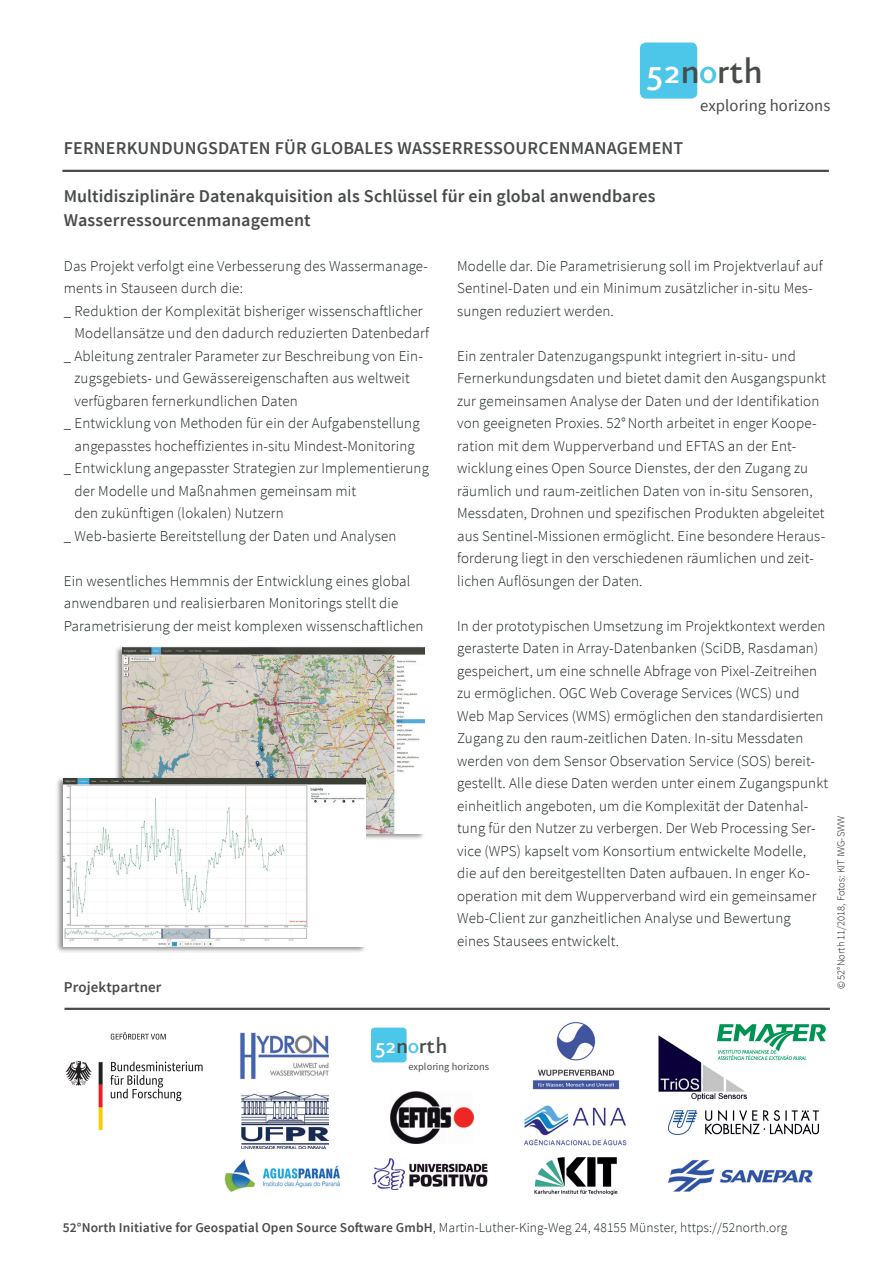
<style>
.page{position:relative;width:893px;height:1263px;background:#fff}
.page>*{position:absolute;margin:0;border:0;box-sizing:border-box;transform-origin:0 0}
.t1{font:500 40.05px "Eureka Sans";color:#484c48}
.t2{font:500 24.9px "Eureka Sans";color:#484c48}
.t3{font:600 18px/24px "Source Sans Pro";letter-spacing:.01em;color:#484c48}
.t4{font:16.65px "Source Sans Pro";letter-spacing:.005em;color:#484c48}
.t5{font:300 15px/22.5px "Source Sans Pro";letter-spacing:.01em;color:#17211b}
.t6{font:600 15px "Source Sans Pro";color:#484c48}
.t7{font:300 13.5px "Source Sans Pro";letter-spacing:.01em;color:#17211b}
.t8{font:300 10.5px "Source Sans Pro";color:#17211b}
.t9{font:10.35px "Source Sans Pro";letter-spacing:.005em;color:#484c48}
.s1{color:#fff}
.s2{color:#4dc7e9}
.s3{font-weight:600;color:#484c48}
</style>
<div class="page">
<div style="left:640px;top:43px;width:57px;height:56px;background:#4dc7e9;border-radius:6px"></div>
<hr style="left:62px;top:170px;width:767px;height:2px;background:#484c48">
<hr style="left:65px;top:1008px;width:765px;height:2px;background:#484c48">
<img style="left:390px;top:1092px;width:84px;height:51px">
<div style="left:371px;top:1027px;width:36px;height:35px;background:#4dc7e9;border-radius:4px"></div>
<div style="left:114px;top:645px;width:311px;height:195px;background:#484c48;opacity:.6"></div>
<img style="left:122px;top:647px;width:302px;height:187px">
<div style="left:56px;top:776px;width:311px;height:177px;background:#484c48;opacity:.6"></div>
<img style="left:64px;top:778px;width:302px;height:168px">
<img style="left:241px;top:1092px;width:87px;height:57px">
<svg style="left:110px;top:1061px;width:93px;height:40px"></svg>
<svg style="left:65px;top:1061px;width:27px;height:25px"></svg>
<svg style="left:99px;top:1062px;width:4px;height:68px"></svg>
<svg style="left:111px;top:1032px;width:55px;height:7px"></svg>
<img style="left:240px;top:1033px;width:89px;height:47px">
<img style="left:535px;top:1157px;width:82px;height:39px">
<img style="left:224px;top:1159px;width:116px;height:33px">
<img style="left:524px;top:1105px;width:103px;height:41px">
<img style="left:669px;top:1110px;width:149px;height:24px">
<img style="left:372px;top:1158px;width:115px;height:32px">
<img style="left:658px;top:1035px;width:104px;height:66px">
<img style="left:717px;top:1025px;width:109px;height:34px">
<img style="left:532px;top:1022px;width:88px;height:68px">
<img style="left:720px;top:1169px;width:93px;height:14px">
<img style="left:668px;top:1160px;width:47px;height:32px">
<h1 class="t1" style="left:646px;top:52px;width:119px"><span class="s1">52</span>n<span class="s2">o</span>rth</h1>
<p class="t3" style="left:64px;top:136px;width:621px">Fernerkundungsdaten für globales Wasserressourcenmanagem ent</p>
<p class="t3" style="left:64px;top:184px;width:593px">Multidisziplinäre Datenakquisition als Schlüssel für ein global anwendbares<br>Wasserressourcenmanagement</p>
<p class="t4" style="left:700px;top:95px;width:132px">exploring horizons</p>
<p class="t5" style="left:64px;top:254px;width:366px">Das Projekt verfolgt eine Verbesserung des Wassermanage-</p>
<p class="t5" style="left:64px;top:277px;width:181px">ments in Stauseen durch die:</p>
<p class="t5" style="left:64px;top:299px;width:360px">_ Reduktion der Komplexität bisheriger wissenschaftlicher</p>
<p class="t5" style="left:75px;top:322px;width:356px">Modellansätze und den dadurch reduzierten Datenbedarf</p>
<p class="t5" style="left:64px;top:344px;width:360px">_ Ableitung zentraler Parameter zur Beschreibung von Ein-</p>
<p class="t5" style="left:75px;top:367px;width:337px">zugsgebiets- und Gewässereigenschaften aus weltweit</p>
<p class="t5" style="left:75px;top:389px;width:225px">verfügbaren fernerkundlichen Daten</p>
<p class="t5" style="left:64px;top:412px;width:357px">_ Entwicklung von Methoden für ein der Aufgabenstellung</p>
<p class="t5" style="left:75px;top:434px;width:342px">angepasstes hocheffizientes in-situ Mindest-Monitoring</p>
<p class="t5" style="left:64px;top:457px;width:367px">_ Entwicklung angepasster Strategien zur Implementierung</p>
<p class="t5" style="left:75px;top:479px;width:283px">der Modelle und Maßnahmen gemeinsam mit</p>
<p class="t5" style="left:75px;top:502px;width:211px">den zukünftigen (lokalen) Nutzern</p>
<p class="t5" style="left:64px;top:524px;width:334px">_ Web-basierte Bereitstellung der Daten und Analysen</p>
<p class="t5" style="left:64px;top:569px;width:361px">Ein wesentliches Hemmnis der Entwicklung eines global anwendbaren und realisierbaren Monitorings stellt die<br>Parametrisierung der meist komplexen wissenschaftlichen</p>
<p class="t6" style="left:64px;top:977px;width:99px">Projektpartner</p>
<p class="t5" style="left:457px;top:254px;width:367px">Modelle dar. Die Parametrisierung soll im Projektverlauf auf<br>Sentinel-Daten und ein Minimum zusätzlicher in-situ Mes&shy;sungen reduziert werden.</p>
<p class="t5" style="left:457px;top:344px;width:371px">Ein zentraler Datenzugangspunkt integriert in-situ- und Fernerkundungsdaten und bietet damit den Ausgangspunkt zur gemeinsamen Analyse der Daten und der Identifikation von geeigneten Proxies. 52° North arbeitet in enger Koope&shy;ration mit dem Wupperverband und EFTAS an der Ent&shy;wicklung eines Open Source Dienstes, der den Zugang zu räumlich und raum-zeitlichen Daten von in-situ Sensoren, Messdaten, Drohnen und spezifischen Produkten abgeleitet aus Sentinel-Missionen ermöglicht. Eine besondere Heraus&shy;forderung liegt in den verschiedenen räumlichen und zeit&shy;lichen Auflösungen der Daten.</p>
<p class="t5" style="left:457px;top:614px;width:372px">In der prototypischen Umsetzung im Projektkontext werden gerasterte Daten in Array-Datenbanken (SciDB, Rasdaman) gespeichert, um eine schnelle Abfrage von Pixel-Zeitreihen zu ermöglichen. OGC Web Coverage Services (WCS) und Web Map Services (WMS) ermöglichen den standardisierten Zugang zu den raum-zeitlichen Daten. In-situ Messdaten werden von dem Sensor Observation Service (SOS) bereit&shy;gestellt. Alle diese Daten werden unter einem Zugangspunkt einheitlich angeboten, um die Komplexität der Datenhal&shy;tung für den Nutzer zu verbergen. Der Web Processing Ser&shy;vice (WPS) kapselt vom Konsortium entwickelte Modelle, die auf den bereitgestellten Daten aufbauen. In enger Ko&shy;operation mit dem Wupperverband wird ein gemeinsamer Web-Client zur ganzheitlichen Analyse und Bewertung<br>eines Stausees entwickelt.</p>
<p class="t8" style="left:835px;top:989px;width:175px;rotate:-90deg">© 52°North 11/2018, Fotos: KIT IWG-SWW</p>
<h2 class="t2" style="left:375px;top:1033px;width:74px"><span class="s1">52</span>n<span class="s2">o</span>rth</h2>
<p class="t9" style="left:408px;top:1060px;width:82px">exploring horizons</p>
<p class="t7" style="left:63px;top:1219px;width:726px"><span class="s3">52°North Initiative for Geospatial Open Source Software GmbH</span>, Martin-Luther-King-Weg 24, 48155 Münster, https://52north.org</p>
</div>
